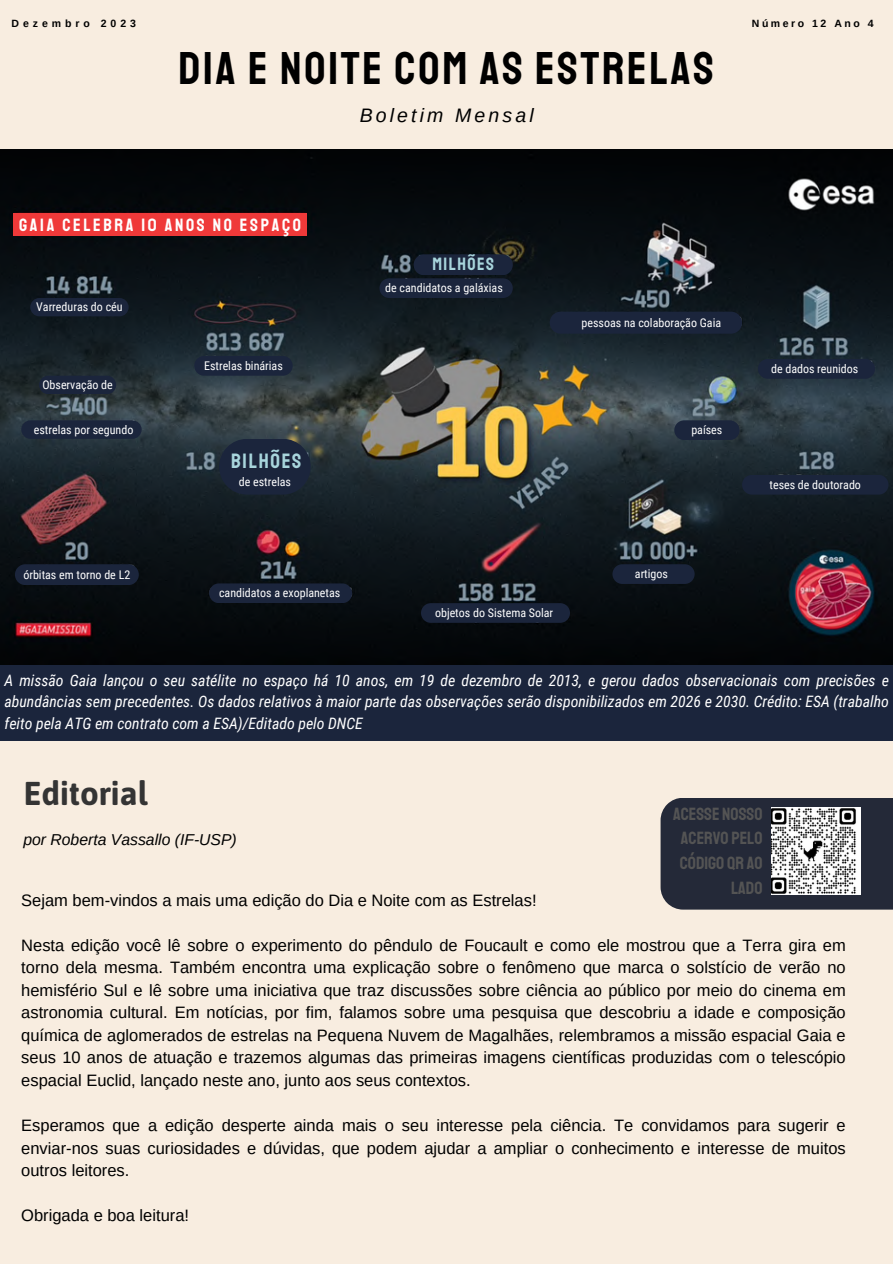
<style>
.page{position:relative;width:893px;height:1264px;background:#fff}
.page>*{position:absolute;margin:0;border:0;box-sizing:border-box;transform-origin:0 0}
.t1{font:46.5px "Staatliches";letter-spacing:.06em;color:#000}
.t2{font:700 33px "Asap";color:#343434}
.t3{font:21px "Staatliches";letter-spacing:.08em;color:#a8d5dc}
.t4{font:italic 19.5px "Arimo";letter-spacing:.16em;color:#000}
.t5{font:18px "Staatliches";letter-spacing:.145em;color:#fff}
.t6{font:18px "Staatliches";letter-spacing:.08em;color:#a8d5dc}
.t7{font:17.85px/24.8px "Staatliches";color:#545454;text-align:right}
.t8{font:16.5px/22.5px "Arimo";color:#000;text-align:justify}
.t9{font:italic 15.75px/21.3px "Roboto Condensed";color:#fff;text-align:justify}
.t10{font:italic 15.75px "Arimo";color:#000}
.t11{font:12px "Roboto Condensed";color:#fff}
.t12{font:700 10.5px "Arimo";letter-spacing:.375em;color:#000}
.t13{font:700 10.5px "Arimo";letter-spacing:.24em;color:#000}
</style>
<div class="page">
<div style="left:0;top:0;width:892px;height:1263px;background:#f8ede0"></div>
<div style="left:660px;top:798px;width:232px;height:111px;background:#242938"></div>
<img style="left:771px;top:807px;width:88px;height:87px">
<img style="left:0;top:150px;width:892px;height:515px">
<div style="left:30px;top:298px;width:99px;height:18px;background:#1b253c;border-radius:9px"></div>
<div style="left:194px;top:356px;width:99px;height:20px;background:#1b253c"></div>
<div style="left:21px;top:420px;width:121px;height:19px;background:#1b253c;border-radius:9px"></div>
<div style="left:39px;top:376px;width:77px;height:18px;background:#1b253c;border-radius:9px"></div>
<div style="left:421px;top:603px;width:149px;height:20px;background:#1b253c"></div>
<svg style="left:209px;top:583px;width:143px;height:20px;background:#1a2339"></svg>
<div style="left:15px;top:564px;width:124px;height:21px;background:#1b253c;border-radius:10px"></div>
<div style="left:219px;top:439px;width:92px;height:55px;background:#1b253c;border-radius:28px"></div>
<div style="left:742px;top:475px;width:146px;height:19px;background:#1b253c"></div>
<svg style="left:674px;top:420px;width:65px;height:20px"></svg>
<div style="left:549px;top:312px;width:193px;height:22px;background:#1b253c"></div>
<svg style="left:612px;top:564px;width:82px;height:20px;background:#192339"></svg>
<div style="left:757px;top:359px;width:117px;height:20px;background:#1b253c"></div>
<svg style="left:379px;top:254px;width:133px;height:44px;background:#1c2639"></svg>
<div style="left:14px;top:214px;width:292px;height:22px;background:#ef3939"></div>
<div style="left:0;top:665px;width:892px;height:76px;background:#1b253c"></div>
<p class="t12" style="left:12px;top:17px;width:126px">Dezembro 2023</p>
<p class="t13" style="left:751px;top:17px;width:123px">Número 12 Ano 4</p>
<p class="t1" style="left:178px;top:39px;width:537px">DIA E NOITE COM AS ESTRELAS</p>
<p class="t4" style="left:360px;top:104px;width:175px">Boletim Mensal</p>
<p class="t5" style="left:19px;top:214px;width:283px">GAIA CELEBRA 10 ANOS NO ESPAÇO</p>
<p class="t11" style="left:36px;top:300px;width:88px">Varreduras do céu</p>
<p class="t11" style="left:42px;top:378px;width:72px">Observação de</p>
<p class="t11" style="left:34px;top:422px;width:101px">estrelas por segundo</p>
<p class="t11" style="left:23px;top:567px;width:108px">órbitas em torno de L2</p>
<p class="t11" style="left:204px;top:359px;width:80px">Estrelas binárias</p>
<p class="t3" style="left:231px;top:448px;width:72px">BILHÕES</p>
<p class="t11" style="left:239px;top:475px;width:54px">de estrelas</p>
<p class="t11" style="left:219px;top:586px;width:123px">candidatos a exoplanetas</p>
<p class="t6" style="left:432px;top:253px;width:63px">MILHÕES</p>
<p class="t11" style="left:385px;top:281px;width:119px">de candidatos a galáxias</p>
<p class="t11" style="left:581px;top:315px;width:141px">pessoas na colaboração Gaia</p>
<p class="t11" style="left:691px;top:423px;width:33px">países</p>
<p class="t11" style="left:435px;top:606px;width:120px">objetos do Sistema Solar</p>
<p class="t11" style="left:635px;top:567px;width:35px">artigos</p>
<p class="t11" style="left:771px;top:362px;width:89px">de dados reunidos</p>
<p class="t11" style="left:769px;top:478px;width:93px">teses de doutorado</p>
<p class="t9" style="left:4px;top:670px;width:885px">A missão Gaia lançou o seu satélite no espaço há 10 anos, em 19 de dezembro de 2013, e gerou dados observacionais com precisões e abundâncias sem precedentes. Os dados relativos à maior parte das observações serão disponibilizados em 2026 e 2030. Crédito: ESA (trabalho feito pela ATG em contrato com a ESA)/Editado pelo DNCE</p>
<p class="t2" style="left:23px;top:774px;width:126px">Editorial</p>
<p class="t10" style="left:23px;top:830px;width:215px">por Roberta Vassallo (IF-USP)</p>
<p class="t7" style="left:673px;top:801px;width:91px">ACESSE NOSSO<br>ACERVO PELO<br>CÓDIGO QR AO<br>LADO</p>
<p class="t8" style="left:21px;top:888px;width:517px">Sejam bem-vindos a mais uma edição do Dia e Noite com as Estrelas!</p>
<p class="t8" style="left:21px;top:933px;width:826px">Nesta edição você lê sobre o experimento do pêndulo de Foucault e como ele mostrou que a Terra gira em torno dela mesma. Também encontra uma explicação sobre o fenômeno que marca o solstício de verão no hemisfério Sul e lê sobre uma iniciativa que traz discussões sobre ciência ao público por meio do cinema em astronomia cultural. Em notícias, por fim, falamos sobre uma pesquisa que descobriu a idade e composição química de aglomerados de estrelas na Pequena Nuvem de Magalhães, relembramos a missão espacial Gaia e seus 10 anos de atuação e trazemos algumas das primeiras imagens científicas produzidas com o telescópio espacial Euclid, lançado neste ano, junto aos seus contextos.</p>
<p class="t8" style="left:21px;top:1113px;width:826px">Esperamos que a edição desperte ainda mais o seu interesse pela ciência. Te convidamos para sugerir e enviar-nos suas curiosidades e dúvidas, que podem ajudar a ampliar o conhecimento e interesse de muitos outros leitores.</p>
<p class="t8" style="left:21px;top:1203px;width:169px">Obrigada e boa leitura!</p>
</div>
